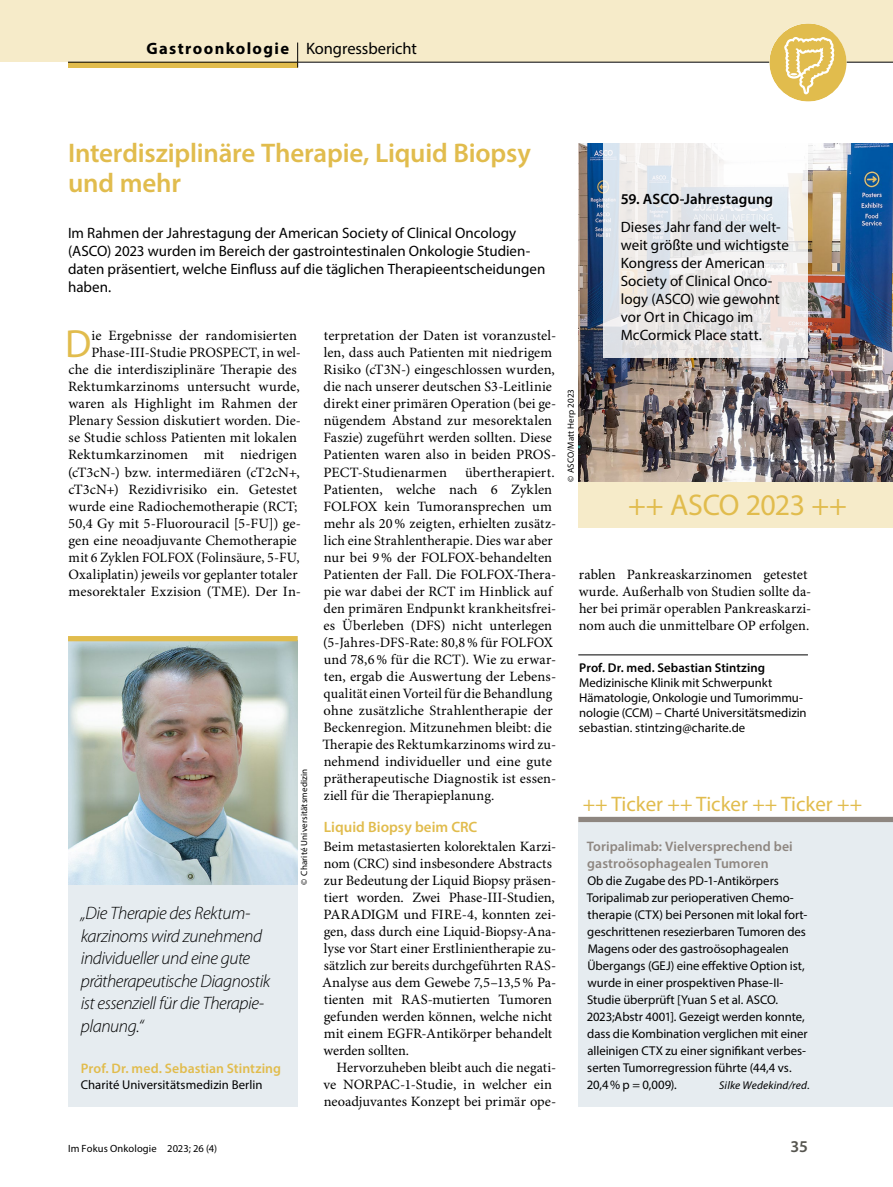
<style>
.page{position:relative;width:893px;height:1187px;background:#fff}
.page>*{position:absolute;margin:0;border:0;box-sizing:border-box;transform-origin:0 0}
.Para_Initial_2{font:39.45px "Myriad Pro";color:#e1bc4d}
.Title_1{font:30px "Myriad Pro";letter-spacing:-.02em;color:#e1bc4d}
.Title_2{font:600 27px/30px "Myriad Pro";letter-spacing:-.01em;color:#e1bc4d}
.t1{font:21px "Myriad Pro";color:#e1bc4d}
.Eyecatcher_Quote_mid{font:italic 300 18px/22.5px "Myriad Pro";letter-spacing:-.025em;color:#000}
.t2{font:700 16.5px "Myriad Pro";letter-spacing:.08em;color:#000}
.t3{font:600 16.5px "Myriad Pro";color:#56554f}
.Trailer_2{font:15px/18px "Myriad Pro";color:#000}
.Box_Heading_x_withou{font:600 15px "Myriad Pro";color:#000}
.SectionHeading_1_x{font:600 15px "Myriad Pro";color:#e1bc4d}
.Para_Initial_2-2{font:14.25px/17px "Minion Pro";letter-spacing:.005em;color:#000}
.Para_x{font:14.25px/17px "Minion Pro";letter-spacing:-.005em;color:#000}
.Para_Indent{font:14.25px/17px "Minion Pro";color:#000}
.Box_SectionHeading_T{font:600 13.8px/17px "Myriad Pro";letter-spacing:.005em;color:#8e8680}
.Author_Box{font:600 13.8px "Myriad Pro";letter-spacing:.005em;color:#e1bc4d}
.Para_Box_Ticker{font:12.75px/17px "Myriad Pro";color:#000}
.Para_Box_Author_Appe{font:12.75px/15px "Myriad Pro";color:#000}
.Author_Appendix{font:12.75px "Myriad Pro";letter-spacing:.005em;color:#000}
.Box_Heading_Author_P{font:600 12.75px "Myriad Pro";letter-spacing:.01em;color:#000}
.Para_Box_Ticker-2{font:italic 11.25px "Myriad Pro";letter-spacing:.015em;color:#000}
.t4{font:10.5px "Myriad Pro";letter-spacing:.01em;color:#000}
.t5{font:9px "Myriad Pro";letter-spacing:.015em;color:#000}
.s1{font-weight:400}
</style>
<div class="page">
<div style="left:0;top:0;width:893px;height:62px;background:#f6ebc9"></div>
<hr style="left:578px;top:654px;width:230px;height:1px;background:#000">
<img style="left:578px;top:144px;width:315px;height:337px">
<svg style="left:604px;top:143px;width:204px;height:214px"></svg>
<div style="left:578px;top:482px;width:315px;height:45px;background:#f6ebc9"></div>
<div style="left:68px;top:636px;width:230px;height:470px;background:#e6ecf0"></div>
<img style="left:68px;top:641px;width:230px;height:243px">
<div style="left:68px;top:636px;width:230px;height:5px;background:#e1bc4d"></div>
<div style="left:578px;top:822px;width:315px;height:284px;background:#e6ecf0"></div>
<div style="left:578px;top:816px;width:315px;height:6px;background:#8e8680"></div>
<div style="left:68px;top:62px;width:230px;height:5px;background:#e1bc4d"></div>
<hr style="left:68px;top:62px;width:230px;height:1px;background:#000">
<hr style="left:298px;top:62px;width:595px;height:1px;background:#000">
<svg style="left:297px;top:43px;width:1px;height:24px"></svg>
<svg style="left:769px;top:23px;width:77px;height:79px"></svg>
<p class="t2" style="left:146px;top:37px;width:272px">Gastroonkologie <span class="s1">Kongressbericht</span></p>
<p class="Title_2" style="left:68px;top:137px;width:464px">Interdisziplinäre Therapie, Liquid Biopsy und mehr</p>
<p class="Trailer_2" style="left:68px;top:224px;width:479px">Im Rahmen der Jahrestagung der American Society of Clinical Oncology (ASCO) 2023 wurden im Bereich der gastrointestinalen Onkologie Studien&shy;daten präsentiert, welche Einfluss auf die täglichen Therapieentscheidungen haben.</p>
<p class="Para_Initial_2" style="left:65px;top:320px;width:28px">D</p>
<p class="Para_Initial_2-2" style="left:92px;top:328px;width:207px">ie Ergebnisse der randomisierten</p>
<p class="Para_Initial_2-2" style="left:323px;top:328px;width:234px">terpretation der Daten ist voranzustel&shy;len, dass auch Patienten mit niedrigem Risiko (cT3N-) eingeschlossen wurden, die nach unserer deutschen S3-Leitlinie direkt einer primären Operation (bei ge&shy;nügendem Abstand zur mesorektalen Faszie) zugeführt werden sollten. Diese Patienten waren also in beiden PROS-PECT-Studienarmen</p>
<p class="Para_Initial_2-2" style="left:92px;top:345px;width:211px">Phase-III-Studie PROSPECT, in wel-</p>
<p class="Para_Initial_2-2" style="left:68px;top:362px;width:230px">che die interdisziplinäre Therapie des</p>
<p class="Para_Initial_2-2" style="left:68px;top:379px;width:233px">Rektumkarzinoms untersucht wurde,</p>
<p class="Para_Initial_2-2" style="left:68px;top:396px;width:231px">waren als Highlight im Rahmen der</p>
<p class="Para_Initial_2-2" style="left:68px;top:413px;width:234px">Plenary Session diskutiert worden. Die-</p>
<p class="Para_Initial_2-2" style="left:69px;top:430px;width:230px">se Studie schloss Patienten mit lokalen</p>
<p class="Para_Initial_2-2" style="left:68px;top:447px;width:230px">Rektumkarzinomen mit niedrigen</p>
<p class="Para_Initial_2-2" style="left:68px;top:464px;width:233px">(cT3cN-) bzw. intermediären (cT2cN+,</p>
<p class="Para_Initial_2-2" style="left:68px;top:481px;width:230px">cT3cN+) Rezidivrisiko ein. Getestet</p>
<p class="Para_Initial_2-2" style="left:68px;top:498px;width:231px">wurde eine Radiochemotherapie (RCT;</p>
<p class="Para_Initial_2-2" style="left:68px;top:515px;width:234px">50,4 Gy mit 5-Fluorouracil [5-FU]) ge-</p>
<p class="Para_Initial_2-2" style="left:69px;top:532px;width:230px">gen eine neoadjuvante Chemotherapie</p>
<p class="Para_Initial_2-2" style="left:69px;top:549px;width:233px">mit 6 Zyklen FOLFOX (Folinsäure, 5-FU,</p>
<p class="Para_Initial_2-2" style="left:68px;top:566px;width:231px">Oxaliplatin) jeweils vor geplanter totaler</p>
<p class="Para_Initial_2-2" style="left:69px;top:583px;width:234px">mesorektaler Exzision (TME). Der In-</p>
<p class="Para_Initial_2-2" style="left:323px;top:464px;width:235px;text-indent:143px">übertherapiert.<br>Patienten, welche nach 6 Zyklen FOLFOX kein Tumoransprechen um mehr als 20% zeigten, erhielten zusätz&shy;lich eine Strahlentherapie. Dies war aber nur bei 9% der FOLFOX-behandelten Patienten der Fall. Die FOLFOX-Thera&shy;pie war dabei der RCT im Hinblick auf den primären Endpunkt krankheitsfrei&shy;es Überleben (DFS) nicht unterlegen (5-Jahres-DFS-Rate: 80,8% für FOLFOX und 78,6% für die RCT). Wie zu erwar&shy;ten, ergab die Auswertung der Lebens&shy;qualität einen Vorteil für die Behandlung ohne zusätzliche Strahlentherapie der Beckenregion. Mitzunehmen bleibt: die Therapie des Rektumkarzinoms wird zu&shy;nehmend individueller und eine gute prätherapeutische Diagnostik ist essen&shy;ziell für die Therapieplanung.</p>
<p class="SectionHeading_1_x" style="left:324px;top:817px;width:155px">Liquid Biopsy beim CRC</p>
<p class="Para_x" style="left:322px;top:838px;width:236px">Beim metastasierten kolorektalen Karzi&shy;nom (CRC) sind insbesondere Abstracts zur Bedeutung der Liquid Biopsy präsen&shy;tiert worden. Zwei Phase-III-Studien, PARADIGM und FIRE-4, konnten zei&shy;gen, dass durch eine Liquid-Biopsy-Ana&shy;lyse vor Start einer Erstlinientherapie zu&shy;sätzlich zur bereits durchgeführten RAS-Analyse aus dem Gewebe 7,5–13,5% Pa&shy;tienten mit RAS-mutierten Tumoren gefunden werden können, welche nicht mit einem EGFR-Antikörper behandelt werden sollten.</p>
<p class="Para_Indent" style="left:324px;top:1059px;width:234px;text-indent:13px">Hervorzuheben bleibt auch die negati&shy;ve NORPAC-1-Studie, in welcher ein neoadjuvantes Konzept bei primär ope-</p>
<p class="t5" style="left:298px;top:884px;width:117px;rotate:-90deg">© Charité Universitätsmedizin</p>
<p class="Eyecatcher_Quote_mid" style="left:81px;top:902px;width:191px">„Die Therapie des Rektum&shy;karzinoms wird zunehmend individueller und eine gute prätherapeutische Diagnostik ist essenziell für die Therapie&shy;planung.“</p>
<p class="Author_Box" style="left:81px;top:1059px;width:202px">Prof. Dr. med. Sebastian Stintzing</p>
<p class="Author_Appendix" style="left:81px;top:1076px;width:183px">Charité Universitätsmedizin Berlin</p>
<p class="t5" style="left:565px;top:482px;width:94px;rotate:-90deg">© ASCO/Matt Herp 2023</p>
<p class="Box_Heading_x_withou" style="left:621px;top:190px;width:154px">59. ASCO-Jahrestagung</p>
<p class="Trailer_2" style="left:621px;top:218px;width:170px">Dieses Jahr fand der welt&shy;weit größte und wichtigste<br>Kongress der American<br>Society of Clinical Onco&shy;logy (ASCO) wie gewohnt vor Ort in Chicago im<br>McCormick Place statt.</p>
<p class="Title_1" style="left:628px;top:486px;width:221px">++ ASCO 2023 ++</p>
<p class="Para_Indent" style="left:579px;top:566px;width:234px">rablen Pankreaskarzinomen getestet wurde. Außerhalb von Studien sollte da&shy;her bei primär operablen Pankreaskarzi&shy;nom auch die unmittelbare OP erfolgen.</p>
<p class="Box_Heading_Author_P" style="left:579px;top:659px;width:188px">Prof. Dr. med. Sebastian Stintzing</p>
<p class="Para_Box_Author_Appe" style="left:579px;top:674px;width:229px">Medizinische Klinik mit Schwerpunkt<br>Hämatologie, Onkologie und Tumorimmu&shy;nologie (CCM) – Charté Universitätsmedizin</p>
<p class="Para_Box_Author_Appe" style="left:579px;top:719px;width:168px">sebastian. stintzing@charite.de</p>
<p class="t1" style="left:583px;top:791px;width:281px">++ Ticker ++ Ticker ++ Ticker ++</p>
<p class="Box_SectionHeading_T" style="left:587px;top:837px;width:207px">Toripalimab: Vielversprechend bei gastroösophagealen Tumoren</p>
<p class="Para_Box_Ticker" style="left:587px;top:871px;width:223px">Ob die Zugabe des PD-1-Antikörpers Toripalimab zur perioperativen Chemo&shy;therapie (CTX) bei Personen mit lokal fort&shy;geschrittenen resezierbaren Tumoren des Magens oder des gastroösophagealen Übergangs (GEJ) eine effektive Option ist, wurde in einer prospektiven Phase-II-Studie überprüft [Yuan S et al. ASCO.<br>2023;Abstr 4001]. Gezeigt werden konnte, dass die Kombination verglichen mit einer alleinigen CTX zu einer signifikant verbes&shy;serten Tumorregression führte (44,4 vs.<br>20,4% p = 0,009).</p>
<p class="Para_Box_Ticker-2" style="left:719px;top:1078px;width:92px">Silke Wedekind/red.</p>
<p class="t4" style="left:68px;top:1141px;width:151px">Im Fokus Onkologie 2023; 26 (4)</p>
<p class="t3" style="left:791px;top:1135px;width:19px">35</p>
</div>
